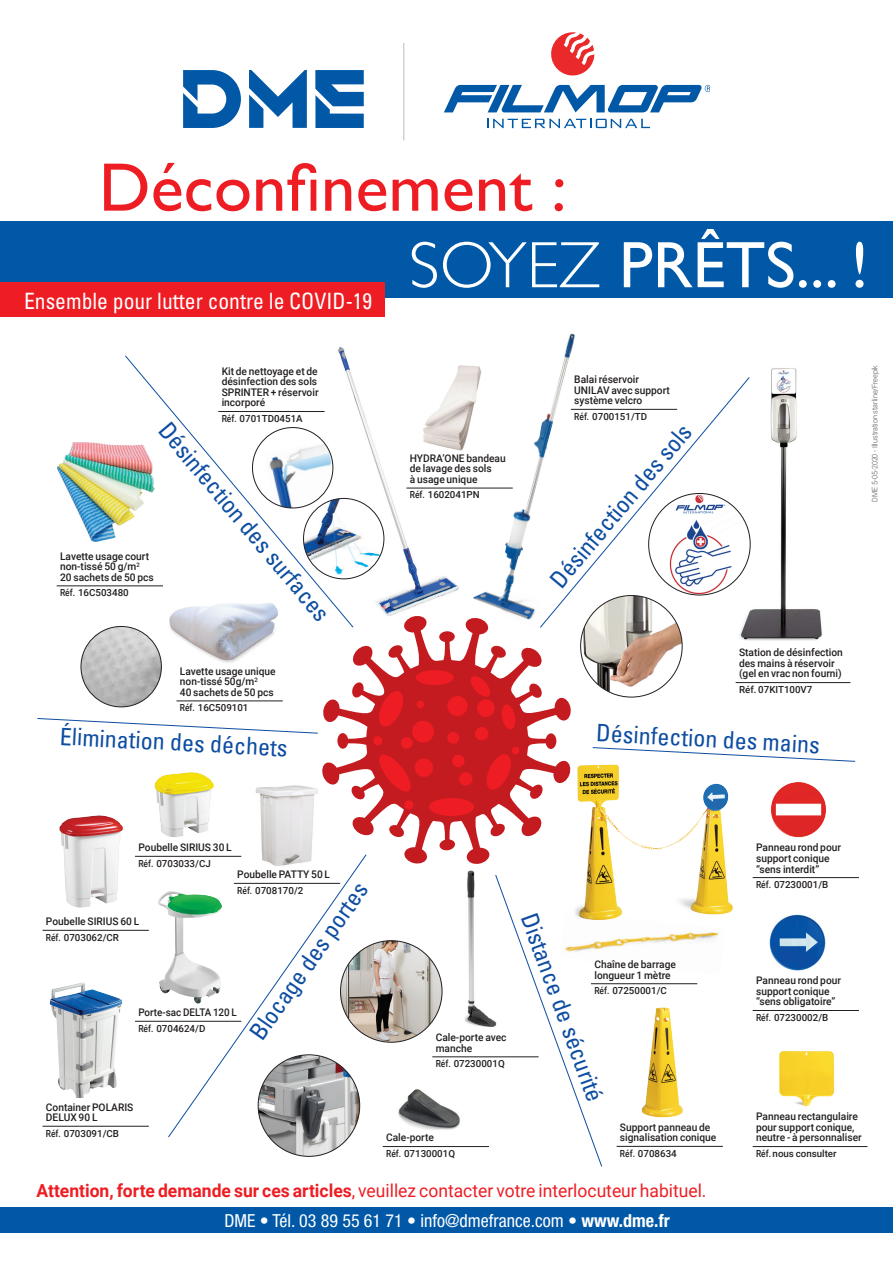
<style>
.page{position:relative;width:893px;height:1263px;background:#fff}
.page>*{position:absolute;margin:0;border:0;box-sizing:border-box;transform-origin:0 0}
.t1{font:69px "Gill Sans";color:#ee1d23}
.t2{font:65.85px "Gill Sans";color:#fff}
.t3{font:condensed 24px "Univers";color:#0d4da1}
.t4{font:condensed 22.5px "Univers";color:#fff;scale:.96 1}
.t5{font:18px "Roboto";color:#ee1d23}
.t6{font:condensed 18px "Helvetica Neue LT Std";color:#fff}
.t7{font:500 10.5px/10.5px "Roboto";color:#231f20}
.t8{font:500 10.5px "Roboto";color:#231f20;scale:.94 1}
.t9{font:500 9.75px "Roboto";color:#231f20;scale:.86 1}
.t10{font:500 9.75px "Roboto";color:#231f20}
.t11{font:300 7.5px "Roboto";color:#4b4c4d;scale:.95 1}
.s1{font-weight:300}
.s2{font-weight:700}
</style>
<div class="page">
<img style="left:603px;top:932px;width:115px;height:16px">
<hr style="left:591px;top:983px;width:106px;height:1px;background:#231f20">
<hr style="left:753px;top:877px;width:106px;height:1px;background:#231f20">
<img style="left:771px;top:782px;width:55px;height:56px">
<hr style="left:753px;top:1010px;width:106px;height:1px;background:#231f20">
<img style="left:769px;top:914px;width:57px;height:57px">
<hr style="left:43px;top:930px;width:106px;height:1px;background:#231f20">
<img style="left:59px;top:815px;width:64px;height:93px">
<img style="left:255px;top:785px;width:63px;height:69px">
<hr style="left:135px;top:856px;width:106px;height:1px;background:#231f20">
<img style="left:154px;top:772px;width:60px;height:65px">
<hr style="left:135px;top:1021px;width:106px;height:1px;background:#231f20">
<img style="left:147px;top:892px;width:20px;height:102px">
<hr style="left:43px;top:1126px;width:106px;height:1px;background:#231f20">
<img style="left:49px;top:982px;width:74px;height:115px">
<hr style="left:176px;top:701px;width:107px;height:1px;background:#231f20">
<img style="left:171px;top:628px;width:104px;height:35px">
<hr style="left:57px;top:586px;width:106px;height:1px;background:#231f20">
<img style="left:57px;top:443px;width:67px;height:99px">
<img style="left:338px;top:347px;width:123px;height:268px">
<img style="left:461px;top:333px;width:114px;height:282px">
<img style="left:303px;top:498px;width:81px;height:81px;border-radius:40px">
<img style="left:81px;top:626px;width:80px;height:81px;border-radius:40px">
<hr style="left:406px;top:488px;width:107px;height:1px;background:#231f20">
<img style="left:423px;top:365px;width:59px;height:85px">
<hr style="left:617px;top:1146px;width:106px;height:1px;background:#231f20">
<img style="left:641px;top:1007px;width:42px;height:111px">
<hr style="left:753px;top:1146px;width:114px;height:1px;background:#231f20">
<img style="left:779px;top:1051px;width:56px;height:56px">
<hr style="left:432px;top:1056px;width:107px;height:1px;background:#231f20">
<img style="left:464px;top:870px;width:31px;height:157px">
<hr style="left:383px;top:1146px;width:106px;height:1px;background:#231f20">
<img style="left:398px;top:1089px;width:62px;height:41px">
<img style="left:258px;top:1055px;width:102px;height:101px;border-radius:51px">
<img style="left:340px;top:941px;width:102px;height:101px;border-radius:51px">
<img style="left:739px;top:368px;width:83px;height:273px">
<hr style="left:736px;top:682px;width:114px;height:1px;background:#231f20">
<img style="left:581px;top:595px;width:101px;height:102px;border-radius:51px">
<div style="left:0;top:221px;width:893px;height:77px;background:#0158a6"></div>
<div style="left:0;top:1208px;width:893px;height:25px;background:#0158a6"></div>
<svg style="left:551px;top:32px;width:43px;height:44px"></svg>
<svg style="left:488px;top:119px;width:162px;height:9px"></svg>
<svg style="left:444px;top:85px;width:266px;height:27px"></svg>
<hr style="left:403px;top:43px;width:1px;height:97px;background:#bcbdc0">
<svg style="left:183px;top:70px;width:58px;height:58px"></svg>
<svg style="left:249px;top:70px;width:58px;height:58px"></svg>
<svg style="left:315px;top:70px;width:49px;height:58px"></svg>
<div style="left:0;top:283px;width:385px;height:34px;background:#ee1d23"></div>
<svg style="left:167px;top:854px;width:200px;height:284px"></svg>
<svg style="left:592px;top:747px;width:264px;height:15px"></svg>
<svg style="left:539px;top:376px;width:211px;height:252px"></svg>
<svg style="left:124px;top:355px;width:230px;height:273px"></svg>
<svg style="left:37px;top:718px;width:281px;height:16px"></svg>
<svg style="left:495px;top:875px;width:108px;height:292px"></svg>
<img style="left:561px;top:759px;width:182px;height:162px">
<svg style="left:321px;top:615px;width:251px;height:250px"></svg>
<div style="left:429px;top:798px;width:45px;height:18px;background:#ee1d23;border-radius:50%"></div>
<div style="left:416px;top:670px;width:38px;height:15px;background:#ee1d23;border-radius:50%"></div>
<svg style="left:377px;top:754px;width:36px;height:37px"></svg>
<svg style="left:485px;top:754px;width:27px;height:36px"></svg>
<svg style="left:378px;top:691px;width:26px;height:35px"></svg>
<svg style="left:501px;top:705px;width:15px;height:24px"></svg>
<svg style="left:469px;top:676px;width:22px;height:21px"></svg>
<div style="left:412px;top:721px;width:22px;height:21px;background:#ee1d23;border-radius:50%"></div>
<div style="left:447px;top:696px;width:20px;height:20px;background:#ee1d23;border-radius:50%"></div>
<div style="left:475px;top:727px;width:13px;height:13px;background:#ee1d23;border-radius:50%"></div>
<div style="left:452px;top:755px;width:12px;height:12px;background:#ee1d23;border-radius:50%"></div>
<div style="left:415px;top:758px;width:18px;height:19px;background:#ee1d23;border-radius:50%"></div>
<div style="left:459px;top:772px;width:13px;height:14px;background:#ee1d23;border-radius:50%"></div>
<div style="left:417px;top:701px;width:7px;height:7px;background:#ee1d23;border-radius:50%"></div>
<div style="left:401px;top:737px;width:12px;height:12px;background:#ee1d23;border-radius:50%"></div>
<div style="left:447px;top:732px;width:12px;height:12px;background:#ee1d23;border-radius:50%"></div>
<div style="left:477px;top:699px;width:18px;height:18px;background:#ee1d23;border-radius:50%"></div>
<div style="left:512px;top:747px;width:7px;height:7px;background:#ee1d23;border-radius:50%"></div>
<div style="left:404px;top:800px;width:9px;height:9px;background:#ee1d23;border-radius:50%"></div>
<div style="left:373px;top:736px;width:9px;height:9px;background:#ee1d23;border-radius:50%"></div>
<h1 class="t1" style="left:99px;top:147px;width:469px">Déconfinement :</h1>
<h2 class="t2" style="left:409px;top:226px;width:461px"><span class="s1">SOYEZ</span> prêts... !</h2>
<h3 class="t4" style="left:24px;top:286px;width:364px">Ensemble pour lutter contre le COVID-19</h3>
<p class="t7" style="left:222px;top:365px;width:98px">Kit de nettoyage et de désinfection des sols<br>SPRINTER + réservoir incorporé</p>
<p class="t9" style="left:222px;top:411px;width:96px">Réf. 0701TD0451A</p>
<h3 class="t3" style="left:175px;top:416px;width:252px;rotate:50deg">Désinfection des surfaces</h3>
<p class="t7" style="left:60px;top:550px;width:95px">Lavette usage court non-tissé 50 g/m<sup>2<br></sup>20 sachets de 50 pcs</p>
<p class="t9" style="left:60px;top:586px;width:81px">Réf. 16C503480</p>
<p class="t7" style="left:180px;top:665px;width:97px">Lavette usage unique non-tissé 50g/m<sup>2<br></sup>40 sachets de 50 pcs</p>
<p class="t9" style="left:180px;top:701px;width:81px">Réf. 16C509101</p>
<h3 class="t3" style="left:61px;top:721px;width:229px;rotate:3deg">Élimination des déchets</h3>
<p class="t7" style="left:410px;top:453px;width:97px">HYDRA’ONE bandeau de lavage des sols<br>à usage unique</p>
<p class="t9" style="left:410px;top:488px;width:83px">Réf. 1602041PN</p>
<p class="t7" style="left:574px;top:374px;width:97px">Balai réservoir<br>UNILAV avec support système velcro</p>
<p class="t9" style="left:574px;top:409px;width:86px">Réf. 0700151/TD</p>
<h3 class="t3" style="left:543px;top:574px;width:207px;rotate:-50deg">Désinfection des sols</h3>
<p class="t7" style="left:739px;top:647px;width:105px">Station de désinfection des mains à réservoir (gel en vrac non fourni)</p>
<p class="t10" style="left:739px;top:683px;width:75px">Réf. 07KIT100V7</p>
<h3 class="t3" style="left:597px;top:718px;width:225px;rotate:3deg">Désinfection des mains</h3>
<p class="t11" style="left:869px;top:502px;width:145px;rotate:-90deg">DME 5-05-2020 - Illustration starline/Freepik</p>
<p class="t7" style="left:138px;top:842px;width:95px">Poubelle SIRIUS 30 L</p>
<p class="t9" style="left:138px;top:856px;width:86px">Réf. 0703033/CJ</p>
<p class="t7" style="left:237px;top:869px;width:94px">Poubelle PATTY 50 L</p>
<p class="t9" style="left:237px;top:883px;width:78px">Réf. 0708170/2</p>
<h3 class="t3" style="left:243px;top:1029px;width:188px;rotate:-55deg">Blocage des portes</h3>
<p class="t7" style="left:46px;top:916px;width:95px">Poubelle SIRIUS 60 L</p>
<p class="t9" style="left:46px;top:930px;width:86px">Réf. 0703062/CR</p>
<p class="t8" style="left:138px;top:1005px;width:106px">Porte-sac DELTA 120 L</p>
<p class="t9" style="left:138px;top:1021px;width:79px">Réf. 0704624/D</p>
<p class="t7" style="left:46px;top:1101px;width:89px">Container POLARIS<br>DELUX 90 L</p>
<p class="t9" style="left:46px;top:1126px;width:87px">Réf. 0703091/CB</p>
<p class="t7" style="left:436px;top:1032px;width:72px">Cale-porte avec manche</p>
<p class="t9" style="left:436px;top:1057px;width:82px">Réf. 07230001Q</p>
<p class="t7" style="left:386px;top:1132px;width:49px">Cale-porte</p>
<p class="t9" style="left:386px;top:1146px;width:82px">Réf. 07130001Q</p>
<h3 class="t3" style="left:543px;top:909px;width:200px;rotate:70deg">Distance de sécurité</h3>
<p class="t7" style="left:594px;top:959px;width:83px">Chaîne de barrage longueur 1 mètre</p>
<p class="t9" style="left:594px;top:984px;width:86px">Réf. 07250001/C</p>
<p class="t7" style="left:620px;top:1121px;width:98px">Support panneau de signalisation conique</p>
<p class="t9" style="left:620px;top:1146px;width:67px">Réf. 0708634</p>
<h3 class="t5" style="left:36px;top:1178px;width:672px"><span class="s2">Attention, forte demande sur ces articles</span>, veuillez contacter votre interlocuteur habituel.</h3>
<h3 class="t6" style="left:225px;top:1210px;width:447px">DME • Tél. 03 89 55 61 71 • info@dmefrance.com • <span class="s2">www.dme.fr</span></h3>
<p class="t7" style="left:756px;top:842px;width:87px">Panneau rond pour support conique “sens interdit”</p>
<p class="t9" style="left:756px;top:878px;width:86px">Réf. 07230001/B</p>
<p class="t7" style="left:756px;top:975px;width:87px">Panneau rond pour support conique “sens obligatoire”</p>
<p class="t9" style="left:756px;top:1010px;width:86px">Réf. 07230002/B</p>
<p class="t7" style="left:756px;top:1111px;width:107px">Panneau rectangulaire pour support conique, neutre - à personnaliser</p>
<p class="t9" style="left:756px;top:1146px;width:95px">Réf. nous consulter</p>
</div>
